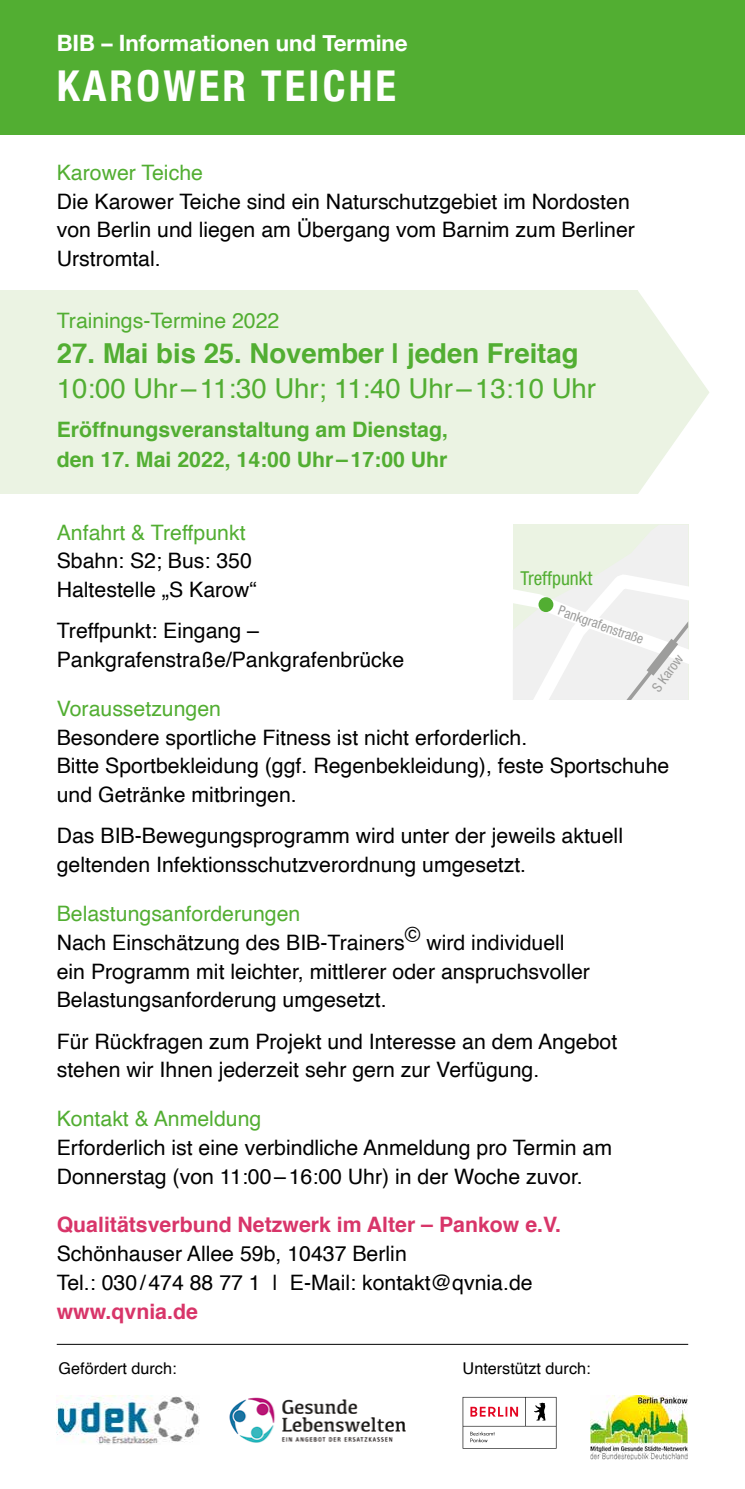
<style>
.page{position:relative;width:745px;height:1489px;background:#fff}
.page>*{position:absolute;margin:0;border:0;box-sizing:border-box;transform-origin:0 0}
.t1{font:700 condensed 42.5px "Helvetica Neue";letter-spacing:.075em;color:#fff}
.t2{font:27.5px "Helvetica";color:#52ae32}
.t3{font:700 27.5px "Helvetica";color:#52ae32}
.t4{font:700 22.5px "Helvetica Neue";color:#fff}
.t5{font:21.25px/28.8px "Helvetica";color:#000}
.t6{font:21.25px "Helvetica";color:#52ae32}
.t7{font:700 21.25px/30px "Helvetica";color:#52ae32}
.t8{font:700 21.25px "Helvetica";color:#d83569}
.t9{font:condensed 19.25px "Helvetica Neue LT Std";color:#52ae32}
.t10{font:16.25px "Helvetica";color:#000}
.t11{font:condensed 13.75px "Helvetica Neue LT Std";color:#9d9d9c}
</style>
<div class="page">
<svg style="left:513px;top:524px;width:174px;height:176px"></svg>
<div style="left:0;top:291px;width:637px;height:203px;background:#ebf3e3"></div>
<svg style="left:637px;top:291px;width:72px;height:203px"></svg>
<div style="left:0;top:0;width:744px;height:135px;background:#52ae32"></div>
<hr style="left:57px;top:1343px;width:630px;height:1px;background:#000">
<img style="left:229px;top:1397px;width:176px;height:45px">
<img style="left:57px;top:1395px;width:142px;height:49px">
<img style="left:590px;top:1395px;width:97px;height:63px">
<svg style="left:462px;top:1396px;width:94px;height:52px"></svg>
<p class="t4" style="left:57px;top:26px;width:352px">BIB – Informationen und Termine</p>
<h1 class="t1" style="left:57px;top:51px;width:340px">KAROWER TEICHE</h1>
<p class="t6" style="left:57px;top:156px;width:148px">Karower Teiche</p>
<p class="t5" style="left:57px;top:187px;width:579px">Die Karower Teiche sind ein Naturschutzgebiet im Nordosten von Berlin und liegen am Übergang vom Barnim zum Berliner<br>Urstromtal.</p>
<p class="t6" style="left:57px;top:304px;width:224px">Trainings-Termine 2022</p>
<p class="t3" style="left:57px;top:331px;width:523px">27. Mai bis 25. November | jeden Freitag</p>
<p class="t2" style="left:57px;top:367px;width:540px">10:00 Uhr–11:30 Uhr; 11:40 Uhr–13:10 Uhr</p>
<p class="t7" style="left:57px;top:415px;width:392px">Eröffnungsveranstaltung am Dienstag, den 17. Mai 2022, 14:00 Uhr–17:00 Uhr</p>
<p class="t6" style="left:57px;top:515px;width:190px">Anfahrt &amp; Treffpunkt</p>
<p class="t5" style="left:57px;top:547px;width:201px">Sbahn: S2; Bus: 350<br>Haltestelle „S Karow“</p>
<p class="t5" style="left:57px;top:617px;width:349px">Treffpunkt: Eingang –<br>Pankgrafenstraße/Pankgrafenbrücke</p>
<p class="t6" style="left:57px;top:692px;width:166px">Voraussetzungen</p>
<p class="t5" style="left:57px;top:723px;width:613px">Besondere sportliche Fitness ist nicht erforderlich.<br>Bitte Sportbekleidung (ggf. Regenbekleidung), feste Sportschuhe und Getränke mitbringen.</p>
<p class="t5" style="left:57px;top:822px;width:567px">Das BIB-Bewegungsprogramm wird unter der jeweils aktuell geltenden Infektionsschutzverordnung umgesetzt.</p>
<p class="t6" style="left:57px;top:897px;width:245px">Belastungsanforderungen</p>
<p class="t5" style="left:57px;top:928px;width:534px">Nach Einschätzung des BIB-Trainers© wird individuell ein Programm mit leichter, mittlerer oder anspruchsvoller<br>Belastungsanforderung umgesetzt.</p>
<p class="t5" style="left:57px;top:1027px;width:561px">Für Rückfragen zum Projekt und Interesse an dem Angebot stehen wir Ihnen jederzeit sehr gern zur Verfügung.</p>
<p class="t6" style="left:57px;top:1102px;width:206px">Kontakt &amp; Anmeldung</p>
<p class="t5" style="left:57px;top:1133px;width:556px">Erforderlich ist eine verbindliche Anmeldung pro Termin am<br>Donnerstag (von 11:00–16:00 Uhr) in der Woche zuvor.</p>
<p class="t8" style="left:57px;top:1207px;width:505px">Qualitätsverbund Netzwerk im Alter – Pankow e.V.</p>
<p class="t5" style="left:57px;top:1239px;width:477px">Schönhauser Allee 59b, 10437 Berlin<br>Tel.: 030/474 88 77 1 | E-Mail: kontakt@qvnia.de</p>
<p class="t8" style="left:57px;top:1293px;width:142px">www.qvnia.de</p>
<p class="t9" style="left:520px;top:567px;width:73px">Treffpunkt</p>
<p class="t11" style="left:561px;top:602px;width:91px;rotate:20deg">Pankgrafenstraße</p>
<p class="t11" style="left:648px;top:685px;width:44px;rotate:-54deg">S Karow</p>
<p class="t10" style="left:58px;top:1355px;width:119px">Gefördert durch:</p>
<p class="t10" style="left:462px;top:1355px;width:129px">Unterstützt durch:</p>
</div>
